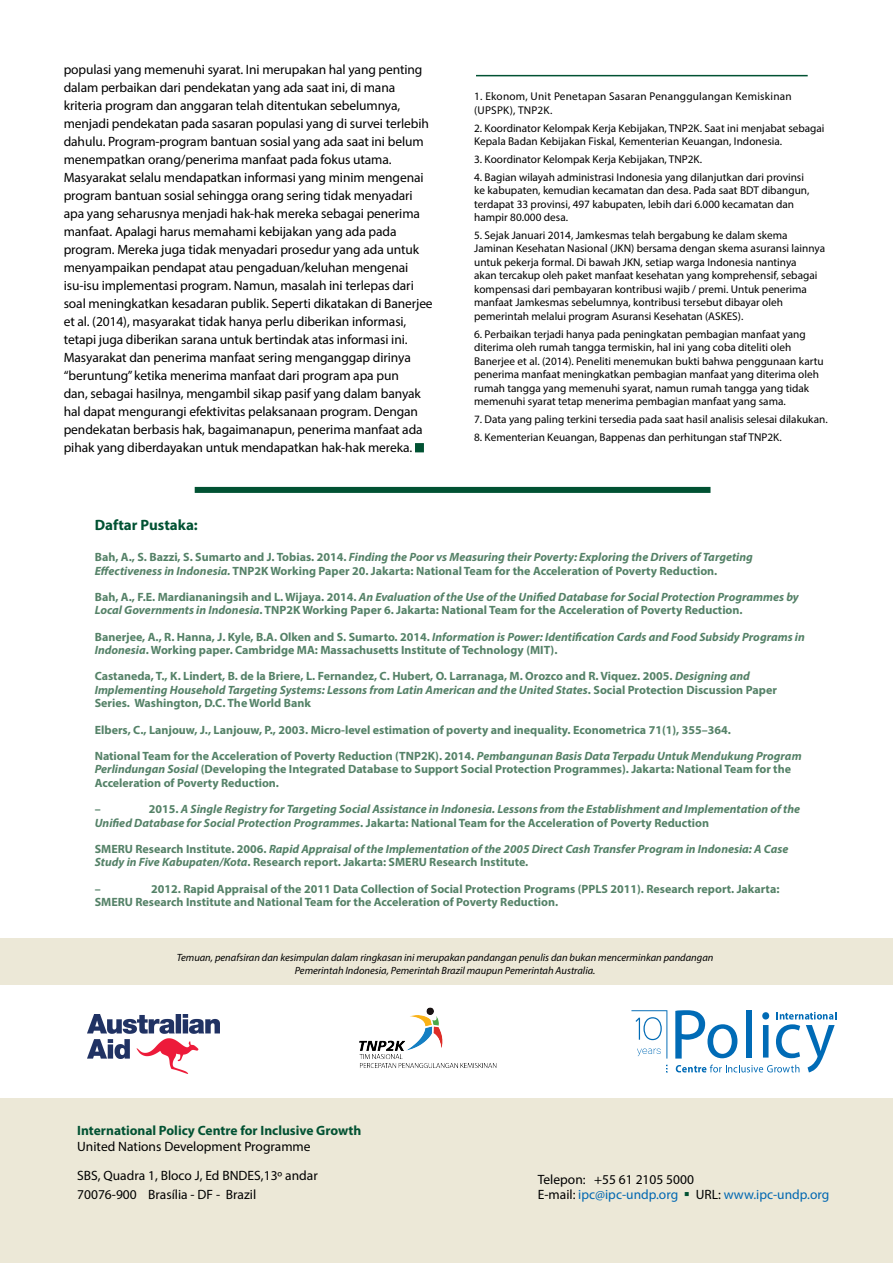
<style>
.page{position:relative;width:893px;height:1263px;background:#fff}
.page>*{position:absolute;margin:0;border:0;box-sizing:border-box;transform-origin:0 0}
.t1{font:700 15px "Myriad Pro";color:#015233}
.t2{font:13.5px/18px "Myriad Pro";letter-spacing:-.01em;color:#000}
.t3{font:700 13.5px "Myriad Pro";color:#025233}
.t4{font:700 12px/13.5px "Myriad Pro";color:#558268}
.t5{font:italic 700 12px/13.5px "Myriad Pro";color:#558268}
.t6{font:11.25px/13.5px "Myriad Pro";color:#000}
.t7{font:11.25px/13.5px "Myriad Pro";letter-spacing:.02em;color:#000}
.t8{font:italic 10.5px/12.6px "Myriad Pro";color:#000;text-align:center}
.s1{font-style:italic}
.s2{font-style:normal}
.s3{color:#0067b1}
.s4{color:#025233}
</style>
<div class="page">
<div style="left:0;top:939px;width:893px;height:324px;background:#ece8d7"></div>
<div style="left:0;top:985px;width:893px;height:112px;background:#fff"></div>
<img style="left:88px;top:1014px;width:131px;height:59px">
<img style="left:359px;top:1007px;width:138px;height:61px">
<svg style="left:675px;top:1010px;width:161px;height:62px"></svg>
<svg style="left:666px;top:1065px;width:2px;height:8px"></svg>
<svg style="left:631px;top:1010px;width:36px;height:48px"></svg>
<div style="left:195px;top:487px;width:515px;height:6px;background:#015233"></div>
<hr style="left:476px;top:75px;width:332px;height:1px;background:#015233">
<div style="left:415px;top:443px;width:9px;height:9px;background:#015233;border:2px solid #015233"></div>
<p class="t2" style="left:64px;top:60px;width:370px">populasi yang memenuhi syarat. Ini merupakan hal yang penting dalam perbaikan dari pendekatan yang ada saat ini, di mana kriteria program dan anggaran telah ditentukan sebelumnya, menjadi pendekatan pada sasaran populasi yang di survei terlebih dahulu. Program-program bantuan sosial yang ada saat ini belum menempatkan orang/penerima manfaat pada fokus utama.<br>Masyarakat selalu mendapatkan informasi yang minim mengenai program bantuan sosial sehingga orang sering tidak menyadari apa yang seharusnya menjadi hak-hak mereka sebagai penerima manfaat. Apalagi harus memahami kebijakan yang ada pada program. Mereka juga tidak menyadari prosedur yang ada untuk menyampaikan pendapat atau pengaduan/keluhan mengenai isu-isu implementasi program. Namun, masalah ini terlepas dari soal meningkatkan kesadaran publik. Seperti dikatakan di Banerjee et al. (2014), masyarakat tidak hanya perlu diberikan informasi, tetapi juga diberikan sarana untuk bertindak atas informasi ini.<br>Masyarakat dan penerima manfaat sering menganggap dirinya “beruntung” ketika menerima manfaat dari program apa pun<br>dan, sebagai hasilnya, mengambil sikap pasif yang dalam banyak hal dapat mengurangi efektivitas pelaksanaan program. Dengan pendekatan berbasis hak, bagaimanapun, penerima manfaat ada pihak yang diberdayakan untuk mendapatkan hak-hak mereka.</p>
<p class="t7" style="left:474px;top:90px;width:319px">1. Ekonom, Unit Penetapan Sasaran Penanggulangan Kemiskinan (UPSPK), TNP2K.</p>
<p class="t6" style="left:474px;top:121px;width:352px">2. Koordinator Kelompak Kerja Kebijakan, TNP2K. Saat ini menjabat sebagai<br>Kepala Badan Kebijakan Fiskal, Kementerian Keuangan, Indonesia.</p>
<p class="t6" style="left:474px;top:152px;width:230px">3. Koordinator Kelompak Kerja Kebijakan, TNP2K.</p>
<p class="t6" style="left:474px;top:170px;width:337px">4. Bagian wilayah administrasi Indonesia yang dilanjutkan dari provinsi ke kabupaten, kemudian kecamatan dan desa. Pada saat BDT dibangun, terdapat 33 provinsi, 497 kabupaten, lebih dari 6.000 kecamatan dan hampir 80.000 desa.</p>
<p class="t6" style="left:474px;top:228px;width:353px">5. Sejak Januari 2014, Jamkesmas telah bergabung ke dalam skema Jaminan Kesehatan Nasional (JKN) bersama dengan skema asuransi lainnya untuk pekerja formal. Di bawah JKN, setiap warga Indonesia nantinya<br>akan tercakup oleh paket manfaat kesehatan yang komprehensif, sebagai kompensasi dari pembayaran kontribusi wajib / premi. Untuk penerima manfaat Jamkesmas sebelumnya, kontribusi tersebut dibayar oleh pemerintah melalui program Asuransi Kesehatan (ASKES).</p>
<p class="t6" style="left:474px;top:327px;width:351px">6. Perbaikan terjadi hanya pada peningkatan pembagian manfaat yang diterima oleh rumah tangga termiskin, hal ini yang coba diteliti oleh Banerjee et al. (2014). Peneliti menemukan bukti bahwa penggunaan kartu penerima manfaat meningkatkan pembagian manfaat yang diterima oleh rumah tangga yang memenuhi syarat, namun rumah tangga yang tidak memenuhi syarat tetap menerima pembagian manfaat yang sama.</p>
<p class="t6" style="left:474px;top:412px;width:355px">7. Data yang paling terkini tersedia pada saat hasil analisis selesai dilakukan.</p>
<p class="t6" style="left:474px;top:430px;width:309px">8. Kementerian Keuangan, Bappenas dan perhitungan staf TNP2K.</p>
<p class="t1" style="left:95px;top:515px;width:105px">Daftar Pustaka:</p>
<p class="t4" style="left:95px;top:550px;width:660px">Bah, A., S. Bazzi, S. Sumarto and J. Tobias. 2014. <span class="s1">Finding the Poor vs Measuring their Poverty: Exploring the Drivers of Targeting<br>Effectiveness in Indonesia.</span> TNP2K Working Paper 20. Jakarta: National Team for the Acceleration of Poverty Reduction.</p>
<p class="t4" style="left:95px;top:590px;width:706px">Bah, A., F.E. Mardiananingsih and L. Wijaya. 2014. <span class="s1">An Evaluation of the Use of the Unified Database for Social Protection Programmes by<br>Local Governments in Indonesia</span>. TNP2K Working Paper 6. Jakarta: National Team for the Acceleration of Poverty Reduction.</p>
<p class="t4" style="left:95px;top:629px;width:712px">Banerjee, A., R. Hanna, J. Kyle, B.A. Olken and S. Sumarto. 2014. <span class="s1">Information is Power: Identification Cards and Food Subsidy Programs in<br>Indonesia</span>. Working paper. Cambridge MA: Massachusetts Institute of Technology (MIT).</p>
<p class="t4" style="left:95px;top:669px;width:684px">Castaneda, T., K. Lindert, B. de la Briere, L. Fernandez, C. Hubert, O. Larranaga, M. Orozco and R. Viquez. 2005. <span class="s1">Designing and<br>Implementing Household Targeting Systems: Lessons from Latin American and the United States</span>. Social Protection Discussion Paper<br>Series. Washington, D.C. The World Bank</p>
<p class="t4" style="left:95px;top:716px;width:708px;line-height:26.2px">Elbers, C., Lanjouw, J., Lanjouw, P., 2003. Micro-level estimation of poverty and inequality. Econometrica 71(1), 355–364.<br>National Team for the Acceleration of Poverty Reduction (TNP2K). 2014. <span class="s1">Pembangunan Basis Data Terpadu Untuk Mendukung Program</span></p>
<p class="t4" style="left:95px;top:762px;width:698px"><span class="s1">Perlindungan Sosial</span> (Developing the Integrated Database to Support Social Protection Programmes). Jakarta: National Team for the<br>Acceleration of Poverty Reduction.</p>
<p class="t4" style="left:95px;top:802px;width:7px">–</p>
<p class="t5" style="left:95px;top:802px;width:707px;text-indent:54px"><span class="s2">2015.</span> A Single Registry for Targeting Social Assistance in Indonesia. Lessons from the Establishment and Implementation of the<br>Unified Database for Social Protection Programmes<span class="s2">. Jakarta: National Team for the Acceleration of Poverty Reduction</span></p>
<p class="t5" style="left:95px;top:842px;width:695px"><span class="s2">SMERU Research Institute. 2006.</span> Rapid Appraisal of the Implementation of the 2005 Direct Cash Transfer Program in Indonesia: A Case<br>Study in Five Kabupaten/Kota<span class="s2">. Research report. Jakarta: SMERU Research Institute.</span></p>
<p class="t4" style="left:95px;top:881px;width:7px">–</p>
<p class="t4" style="left:95px;top:881px;width:686px;text-indent:56px">2012. Rapid Appraisal of the 2011 Data Collection of Social Protection Programs (PPLS 2011). Research report. Jakarta:<br>SMERU Research Institute and National Team for the Acceleration of Poverty Reduction.</p>
<p class="t8" style="left:177px;top:951px;width:538px">Temuan, penafsiran dan kesimpulan dalam ringkasan ini merupakan pandangan penulis dan bukan mencerminkan pandangan<br>Pemerintah Indonesia, Pemerintah Brazil maupun Pemerintah Australia.</p>
<p class="t3" style="left:77px;top:1121px;width:286px">International Policy Centre for Inclusive Growth</p>
<p class="t2" style="left:77px;top:1132px;width:242px;line-height:29px">United Nations Development Programme<br>SBS, Quadra 1, Bloco J, Ed BNDES,13º andar</p>
<p class="t2" style="left:77px;top:1185px;width:180px">70076-900 Brasília - DF - Brazil</p>
<p class="t2" style="left:538px;top:1172px;width:293px;line-height:15px">Telepon: +55 61 2105 5000<br>E-mail: <span class="s3">ipc@ipc-undp.org</span> <span class="s4">▪</span> URL: <span class="s3">www.ipc-undp.org</span></p>
</div>
